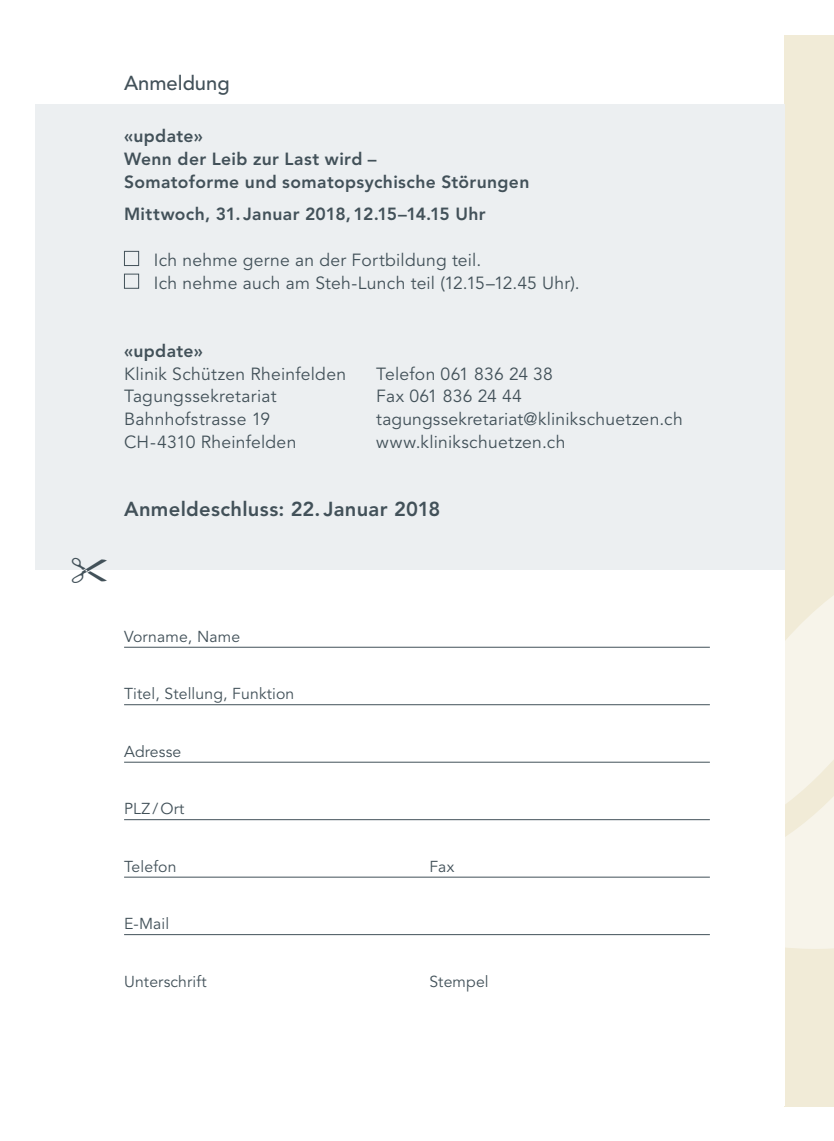
<style>
.page{position:relative;width:834px;height:1141px;background:#fff}
.page>*{position:absolute;margin:0;border:0;box-sizing:border-box;transform-origin:0 0}
.t1{font:800 20.12px "Avenir LT Std";letter-spacing:.015em;color:#425159}
.t2{font:500 20.12px "Avenir LT Std";color:#425159}
.t3{font:17.5px/22.8px "Avenir LT Std";letter-spacing:.015em;color:#425159}
.t4{font:800 17.5px/22.8px "Avenir LT Std";letter-spacing:.02em;color:#425159}
.t5{font:15.75px "Avenir LT Std";letter-spacing:.01em;color:#425159}
</style>
<div class="page">
<div style="left:784px;top:35px;width:49px;height:1071px;background:#f1ebd7"></div>
<svg style="left:784px;top:537px;width:49px;height:436px;fill:#f7f4ea"></svg>
<div style="left:35px;top:104px;width:749px;height:466px;background:#eceff1"></div>
<div style="left:124px;top:251px;width:15px;height:15px;border:1px solid #425159"></div>
<div style="left:124px;top:274px;width:15px;height:15px;border:1px solid #425159"></div>
<hr style="left:124px;top:647px;width:585px;height:1px;background:#425159">
<hr style="left:124px;top:704px;width:585px;height:1px;background:#425159">
<hr style="left:124px;top:762px;width:585px;height:1px;background:#425159">
<hr style="left:124px;top:819px;width:585px;height:1px;background:#425159">
<hr style="left:124px;top:877px;width:585px;height:1px;background:#425159">
<hr style="left:124px;top:934px;width:585px;height:1px;background:#425159">
<p class="t2" style="left:124px;top:71px;width:107px">Anmeldung</p>
<p class="t4" style="left:124px;top:125px;width:407px">«update»<br>Wenn der Leib zur Last wird –<br>Somatoforme und somatopsychische Störungen</p>
<p class="t4" style="left:124px;top:203px;width:363px">Mittwoch, 31. Januar 2018,12.15–14.15 Uhr</p>
<p class="t3" style="left:154px;top:249px;width:427px">Ich nehme gerne an der Fortbildung teil.<br>Ich nehme auch am Steh-Lunch teil (12.15–12.45 Uhr).</p>
<p class="t4" style="left:124px;top:339px;width:80px">«update»</p>
<p class="t3" style="left:124px;top:363px;width:223px">Klinik Schützen Rheinfelden</p>
<p class="t3" style="left:376px;top:363px;width:178px">Telefon 061 836 24 38</p>
<p class="t3" style="left:124px;top:385px;width:154px">Tagungssekretariat</p>
<p class="t3" style="left:376px;top:385px;width:147px">Fax 061 836 24 44</p>
<p class="t3" style="left:124px;top:408px;width:148px">Bahnhofstrasse 19</p>
<p class="t3" style="left:376px;top:408px;width:308px">tagungssekretariat@klinikschuetzen.ch</p>
<p class="t3" style="left:124px;top:431px;width:174px">CH-4310 Rheinfelden</p>
<p class="t3" style="left:376px;top:431px;width:190px">www.klinikschuetzen.ch</p>
<p class="t1" style="left:124px;top:497px;width:318px">Anmeldeschluss: 22. Januar 2018</p>
<p class="t5" style="left:124px;top:627px;width:117px">Vorname, Name</p>
<p class="t5" style="left:124px;top:685px;width:172px">Titel, Stellung, Funktion</p>
<p class="t5" style="left:124px;top:742px;width:59px">Adresse</p>
<p class="t5" style="left:124px;top:800px;width:62px">PLZ / Ort</p>
<p class="t5" style="left:124px;top:857px;width:54px">Telefon</p>
<p class="t5" style="left:429px;top:857px;width:26px">Fax</p>
<p class="t5" style="left:124px;top:915px;width:47px">E-Mail</p>
<p class="t5" style="left:124px;top:972px;width:84px">Unterschrift</p>
<p class="t5" style="left:429px;top:972px;width:61px">Stempel</p>
</div>
